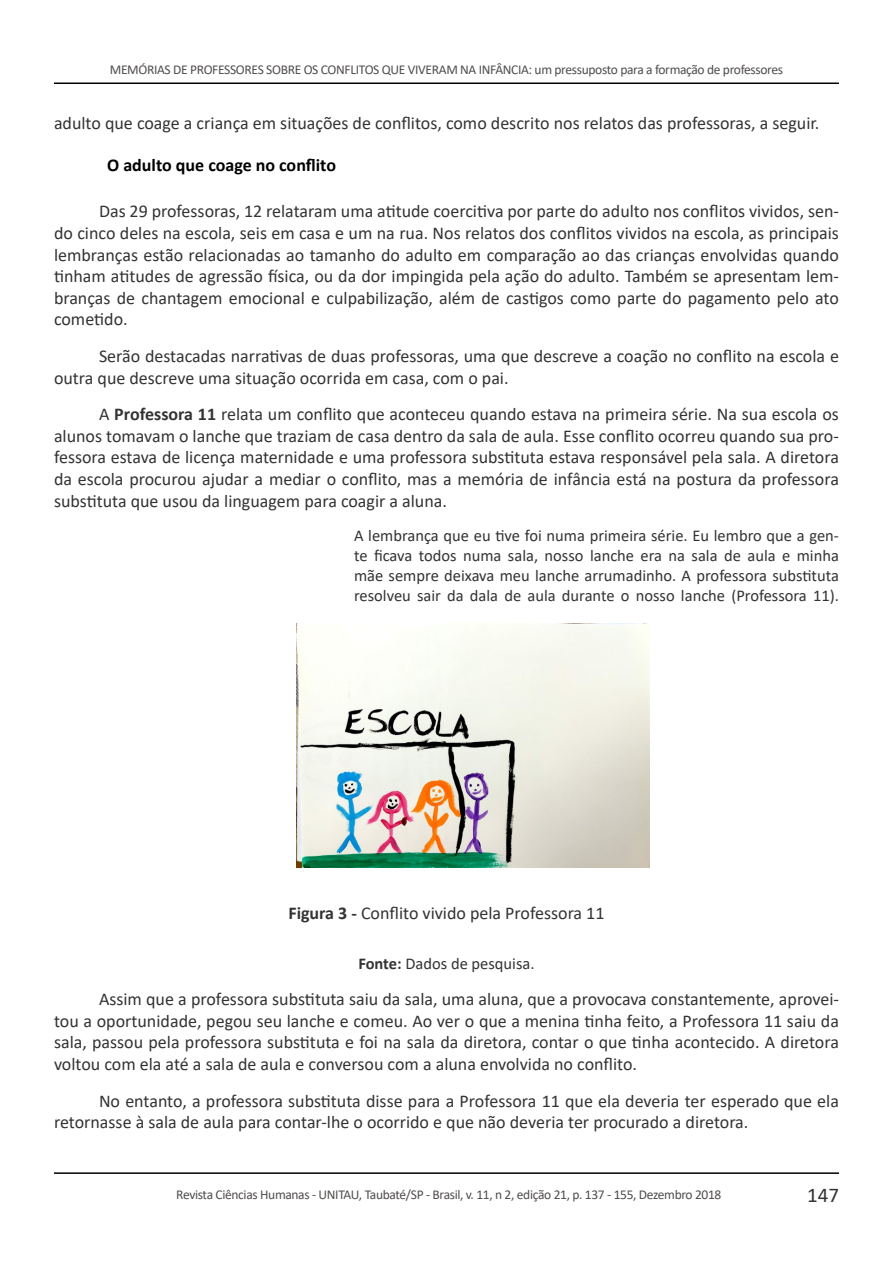
<style>
.page{position:relative;width:893px;height:1263px;background:#fff}
.page>*{position:absolute;margin:0;border:0;box-sizing:border-box;transform-origin:0 0}
.t1{font:21px "Calibri";color:#323332}
.Corpo_Texto{font:18px/21.6px "Calibri";color:#323332;text-align:justify}
.Corpo_Texto_-_Legend{font:18px "Calibri";color:#323332}
.heading_2{font:700 18px "Calibri";color:#000}
.Citações{font:16.5px/19.8px "Calibri";color:#323332;text-align:justify}
.Corpo_Texto_-_Legend-2{font:16.5px "Calibri";color:#323332}
.t2{font:13.5px "Calibri";letter-spacing:-.025em;color:#504c4c}
.s1{font-weight:700}
</style>
<div class="page">
<hr style="left:54px;top:83px;width:785px;height:1px;background:#000">
<hr style="left:54px;top:1172px;width:785px;height:2px;background:#000">
<img style="left:296px;top:624px;width:354px;height:243px">
<p class="t2" style="left:110px;top:60px;width:675px">MEMÓRIAS DE PROFESSORES SOBRE OS CONFLITOS QUE VIVERAM NA INFÂNCIA: um pressuposto para a formação de professores</p>
<p class="Corpo_Texto" style="left:54px;top:112px;width:767px">adulto que coage a criança em situações de conflitos, como descrito nos relatos das professoras, a seguir.</p>
<p class="heading_2" style="left:107px;top:152px;width:230px">O adulto que coage no conflito</p>
<p class="Corpo_Texto" style="left:54px;top:200px;width:786px;text-indent:45px">Das 29 professoras, 12 relataram uma atitude coercitiva por parte do adulto nos conflitos vividos, sen&shy;do cinco deles na escola, seis em casa e um na rua. Nos relatos dos conflitos vividos na escola, as principais lembranças estão relacionadas ao tamanho do adulto em comparação ao das crianças envolvidas quando tinham atitudes de agressão física, ou da dor impingida pela ação do adulto. Também se apresentam lem&shy;branças de chantagem emocional e culpabilização, além de castigos como parte do pagamento pelo ato cometido.</p>
<p class="Corpo_Texto" style="left:54px;top:345px;width:786px;text-indent:45px">Serão destacadas narrativas de duas professoras, uma que descreve a coação no conflito na escola e outra que descreve uma situação ocorrida em casa, com o pai.</p>
<p class="Corpo_Texto" style="left:54px;top:403px;width:786px;text-indent:45px">A <span class="s1">Professora 11</span> relata um conflito que aconteceu quando estava na primeira série. Na sua escola os alunos tomavam o lanche que traziam de casa dentro da sala de aula. Esse conflito ocorreu quando sua pro&shy;fessora estava de licença maternidade e uma professora substituta estava responsável pela sala. A diretora da escola procurou ajudar a mediar o conflito, mas a memória de infância está na postura da professora substituta que usou da linguagem para coagir a aluna.</p>
<p class="Citações" style="left:354px;top:525px;width:486px">A lembrança que eu tive foi numa primeira série. Eu lembro que a gen&shy;te ficava todos numa sala, nosso lanche era na sala de aula e minha mãe sempre deixava meu lanche arrumadinho. A professora substituta resolveu sair da dala de aula durante o nosso lanche (Professora 11).</p>
<p class="Corpo_Texto_-_Legend" style="left:288px;top:900px;width:318px"><span class="s1">Figura 3 -</span> Conflito vivido pela Professora 11</p>
<p class="Corpo_Texto_-_Legend-2" style="left:358px;top:951px;width:178px"><span class="s1">Fonte:</span> Dados de pesquisa.</p>
<p class="Corpo_Texto" style="left:54px;top:988px;width:786px;text-indent:45px">Assim que a professora substituta saiu da sala, uma aluna, que a provocava constantemente, aprovei&shy;tou a oportunidade, pegou seu lanche e comeu. Ao ver o que a menina tinha feito, a Professora 11 saiu da sala, passou pela professora substituta e foi na sala da diretora, contar o que tinha acontecido. A diretora voltou com ela até a sala de aula e conversou com a aluna envolvida no conflito.</p>
<p class="Corpo_Texto" style="left:54px;top:1089px;width:786px;text-indent:45px">No entanto, a professora substituta disse para a Professora 11 que ela deveria ter esperado que ela retornasse à sala de aula para contar-lhe o ocorrido e que não deveria ter procurado a diretora.</p>
<p class="t2" style="left:176px;top:1185px;width:547px">Revista Ciências Humanas - UNITAU, Taubaté/SP - Brasil, v. 11, n 2, edição 21, p. 137 - 155, Dezembro 2018</p>
<p class="t1" style="left:807px;top:1180px;width:33px">147</p>
</div>
